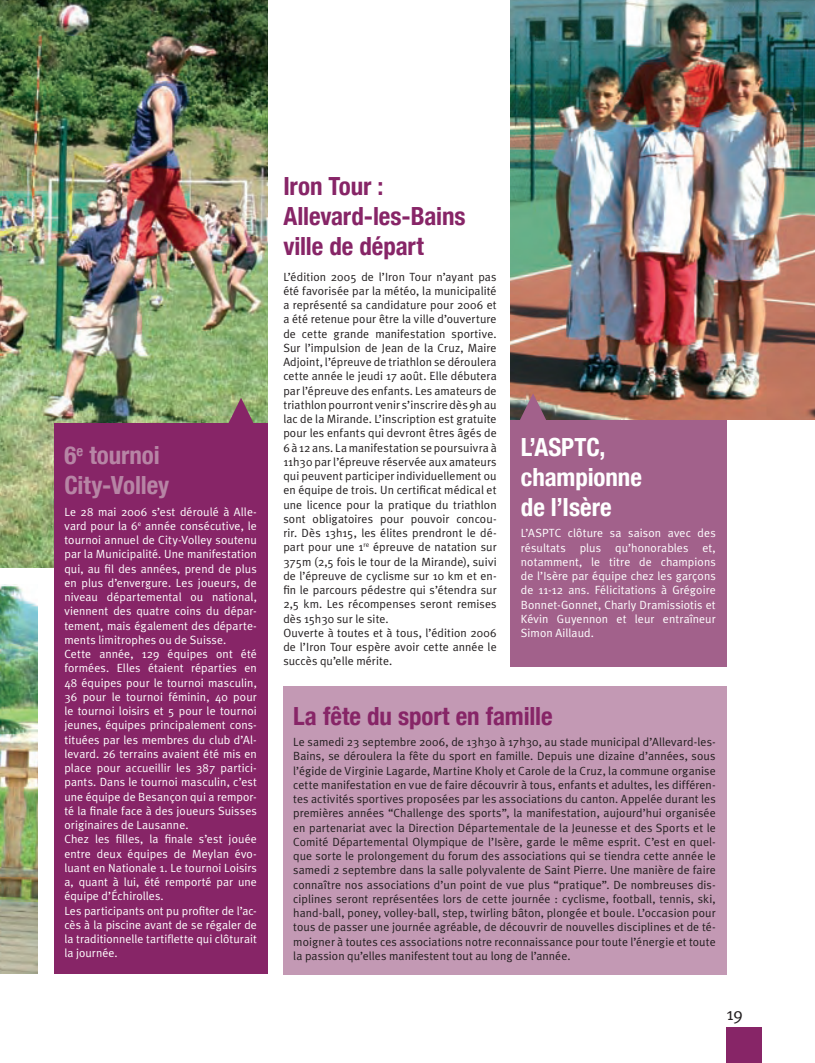
<style>
.page{position:relative;width:815px;height:1063px;background:#fff}
.page>*{position:absolute;margin:0;border:0;box-sizing:border-box;transform-origin:0 0}
.t1{font:700 condensed 25px/30px "Helvetica Neue";letter-spacing:-.005em;color:#872567}
.t2{font:700 condensed 25px/30px "Helvetica Neue";color:#fff}
.t3{font:700 condensed 25px/30px "Helvetica Neue";letter-spacing:-.005em;color:#b785a5}
.t4{font:17.5px "Meta Plus Normal";color:#231f20}
.t5{font:11.88px/14.2px "Meta Plus Normal";letter-spacing:.005em;color:#231f20;text-align:justify}
.t6{font:11.88px/14.2px "Meta Plus Normal";letter-spacing:.005em;color:#fff}
</style>
<div class="page">
<div style="left:726px;top:1028px;width:36px;height:35px;background:#872567"></div>
<img style="left:0;top:0;width:267px;height:567px">
<div style="left:54px;top:423px;width:214px;height:551px;background:#872567"></div>
<img style="left:0;top:585px;width:37px;height:389px">
<div style="left:283px;top:686px;width:443px;height:288px;background:#c399b4"></div>
<div style="left:510px;top:372px;width:216px;height:294px;background:#a2618b"></div>
<svg style="left:227px;top:398px;width:28px;height:25px"></svg>
<img style="left:510px;top:0;width:305px;height:420px">
<svg style="left:519px;top:393px;width:28px;height:27px"></svg>
<h1 class="t3" style="left:64px;top:440px;width:106px">6<sup>e</sup> tournoi<br>City-Volley</h1>
<p class="t6" style="left:64px;top:504px;width:194px">Le 28 mai 2006 s’est déroulé à Alle&shy;vard pour la 6<sup>e</sup> année consécutive, le tournoi annuel de City-Volley soutenu par la Municipalité. Une manifestation qui, au fil des années, prend de plus en plus d’envergure. Les joueurs, de niveau départemental ou national, viennent des quatre coins du dépar&shy;tement, mais également des départe&shy;ments limitrophes ou de Suisse.<br>Cette année, 129 équipes ont été formées. Elles étaient réparties en 48 équipes pour le tournoi masculin, 36 pour le tournoi féminin, 40 pour le tournoi loisirs et 5 pour le tournoi jeunes, équipes principalement cons&shy;tituées par les membres du club d’Al&shy;levard. 26 terrains avaient été mis en place pour accueillir les 387 partici&shy;pants. Dans le tournoi masculin, c’est une équipe de Besançon qui a rempor&shy;té la finale face à des joueurs Suisses originaires de Lausanne.<br>Chez les filles, la finale s’est jouée entre deux équipes de Meylan évo&shy;luant en Nationale 1. Le tournoi Loisirs a, quant à lui, été remporté par une équipe d’Échirolles.<br>Les participants ont pu profiter de l’ac&shy;cès à la piscine avant de se régaler de la traditionnelle tartiflette qui clôturait la journée.</p>
<h1 class="t1" style="left:283px;top:171px;width:184px">Iron Tour :<br>Allevard-les-Bains ville de départ</h1>
<p class="t5" style="left:283px;top:269px;width:215px;text-align:left">L’édition 2005 de l’Iron Tour n’ayant pas été favorisée par la météo, la municipalité a représenté sa candidature pour 2006 et a été retenue pour être la ville d’ouverture de cette grande manifestation sportive.<br>Sur l’impulsion de Jean de la Cruz, Maire Adjoint, l’épreuve de triathlon se déroulera cette année le jeudi 17 août. Elle débutera par l’épreuve des enfants. Les amateurs de triathlon pourront venir s’inscrire dès 9h au lac de la Mirande. L’inscription est gratuite pour les enfants qui devront êtres âgés de 6 à 12 ans. La manifestation se poursuivra à 11h30 par l’épreuve réservée aux amateurs qui peuvent participer individuellement ou en équipe de trois. Un certificat médical et une licence pour la pratique du triathlon sont obligatoires pour pouvoir concou&shy;rir. Dès 13h15, les élites prendront le dé&shy;part pour une 1<sup>re</sup> épreuve de natation sur 375m (2,5 fois le tour de la Mirande), suivi de l’épreuve de cyclisme sur 10 km et en&shy;fin le parcours pédestre qui s’étendra sur 2,5 km. Les récompenses seront remises dès 15h30 sur le site.<br>Ouverte à toutes et à tous, l’édition 2006 de l’Iron Tour espère avoir cette année le succès qu’elle mérite.</p>
<h1 class="t2" style="left:521px;top:432px;width:123px">L’ASPTC, championne de l’Isère</h1>
<p class="t6" style="left:521px;top:526px;width:196px;text-align:justify">L’ASPTC clôture sa saison avec des résultats plus qu’honorables et, notamment, le titre de champions de l’Isère par équipe chez les garçons de 11-12 ans. Félicitations à Grégoire Bonnet-Gonnet, Charly Dramissiotis et Kévin Guyennon et leur entraîneur Simon Aillaud.</p>
<h1 class="t1" style="left:293px;top:700px;width:261px">La fête du sport en famille</h1>
<p class="t5" style="left:293px;top:735px;width:424px">Le samedi 23 septembre 2006, de 13h30 à 17h30, au stade municipal d’Allevard-les-Bains, se déroulera la fête du sport en famille. Depuis une dizaine d’années, sous l’égide de Virginie Lagarde, Martine Kholy et Carole de la Cruz, la commune organise cette manifestation en vue de faire découvrir à tous, enfants et adultes, les différen&shy;tes activités sportives proposées par les associations du canton. Appelée durant les premières années “Challenge des sports”, la manifestation, aujourd’hui organisée en partenariat avec la Direction Départementale de la Jeunesse et des Sports et le Comité Départemental Olympique de l’Isère, garde le même esprit. C’est en quel&shy;que sorte le prolongement du forum des associations qui se tiendra cette année le samedi 2 septembre dans la salle polyvalente de Saint Pierre. Une manière de faire connaître nos associations d’un point de vue plus “pratique”. De nombreuses dis&shy;ciplines seront représentées lors de cette journée : cyclisme, football, tennis, ski, hand-ball, poney, volley-ball, step, twirling bâton, plongée et boule. L’occasion pour tous de passer une journée agréable, de découvrir de nouvelles disciplines et de té&shy;moigner à toutes ces associations notre reconnaissance pour toute l’énergie et toute la passion qu’elles manifestent tout au long de l’année.</p>
<h2 class="t4" style="left:726px;top:1004px;width:18px">19</h2>
</div>
